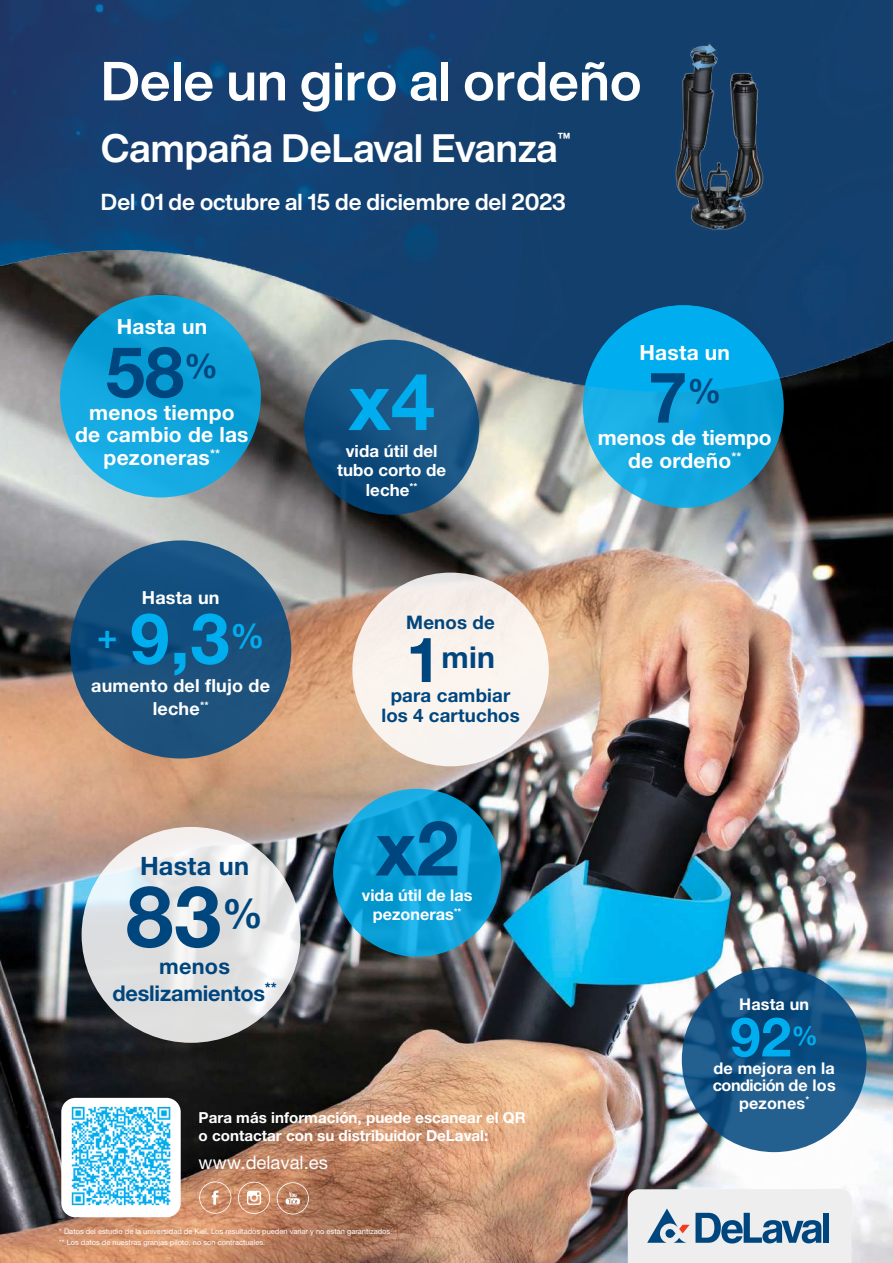
<style>
.page{position:relative;width:893px;height:1263px;background:#fff}
.page>*{position:absolute;margin:0;border:0;box-sizing:border-box;transform-origin:0 0}
.t1{font:700 85.05px "Helvetica Neue LT Std";color:#00467e}
.t2{font:700 79.35px "Helvetica Neue LT Std";color:#00aeef}
.t3{font:700 76.2px "Helvetica Neue LT Std";color:#00467e}
.t4{font:700 70.5px "Helvetica Neue LT Std";color:#00467e}
.t5{font:700 70.5px "Helvetica Neue LT Std";color:#00aeef}
.t6{font:700 54.45px "Helvetica Neue LT Std";color:#00aeef}
.t7{font:700 54px "Helvetica Now Display";letter-spacing:.005em;color:#fff}
.t8{font:700 39px "Helvetica Now Display";color:#fff}
.t9{font:700 30.15px "Helvetica Neue LT Std";color:#00467e}
.t10{font:700 25.35px "Helvetica Neue LT Std";letter-spacing:.01em;color:#00467e}
.t11{font:700 22.8px "Helvetica Now Display";color:#fff}
.t12{font:700 21.75px/27.2px "Helvetica Neue LT Std";letter-spacing:-.01em;color:#00467e;text-align:center}
.t13{font:700 21px/22.5px "Helvetica Neue LT Std";letter-spacing:.01em;color:#fff;text-align:center}
.t14{font:700 18.6px/20px "Helvetica Neue LT Std";letter-spacing:.01em;color:#00467e;text-align:center}
.t15{font:18.45px "Helvetica Neue LTW1 G";color:#fff}
.t16{font:700 18px/22.5px "Helvetica Neue LT Std";letter-spacing:.01em;color:#fff;text-align:center}
.t17{font:700 16.95px/19.4px "Helvetica Neue LT Std";color:#fff;text-align:center}
.t18{font:700 16.2px/17.4px "Helvetica Neue LT Std";color:#fff;text-align:center}
.t19{font:700 15.15px/18.1px "Helvetica Neue";color:#fff}
.t20{font:7.5px/10.5px "Helvetica Neue LT Std";color:#fff}
.s1{font-size:62.55px}
</style>
<div class="page">
<img style="left:0;top:0;width:893px;height:251px">
<img style="left:0;top:251px;width:893px;height:1012px">
<svg style="left:628px;top:1189px;width:223px;height:74px"></svg>
<svg style="left:63px;top:149px;width:36px;height:36px"></svg>
<svg style="left:199px;top:1181px;width:32px;height:33px"></svg>
<svg style="left:277px;top:1182px;width:32px;height:32px"></svg>
<svg style="left:238px;top:1182px;width:32px;height:32px"></svg>
<div style="left:61px;top:1098px;width:120px;height:119px;background:#fff;border-radius:14px"></div>
<img style="left:649px;top:36px;width:144px;height:215px">
<div style="left:352px;top:573px;width:197px;height:193px;background:#f9f3ee;border-radius:50%"></div>
<svg style="left:304px;top:340px;width:175px;height:175px;fill:#195584"></svg>
<svg style="left:583px;top:305px;width:201px;height:203px"></svg>
<svg style="left:70px;top:540px;width:221px;height:218px;fill:#1b507e"></svg>
<svg style="left:333px;top:789px;width:168px;height:168px;fill:#099ed6"></svg>
<svg style="left:82px;top:827px;width:219px;height:216px;fill:#e0e1e2"></svg>
<div style="left:60px;top:295px;width:201px;height:202px;background:linear-gradient(to right,#14a9e1,#0a9ed6);border-radius:50%"></div>
<svg style="left:682px;top:967px;width:185px;height:185px"></svg>
<img style="left:71px;top:1107px;width:100px;height:98px">
<h3 class="t7" style="left:101px;top:44px;width:542px">Dele un giro al ordeño</h3>
<h3 class="t8" style="left:101px;top:121px;width:471px">Campaña DeLaval Evanza<sup>™</sup></h3>
<h3 class="t11" style="left:101px;top:187px;width:466px">Del 01 de octubre al 15 de diciembre del 2023</h3>
<h3 class="t13" style="left:117px;top:315px;width:92px">Hasta un</h3>
<h3 class="t4" style="left:106px;top:328px;width:114px">58<sup>%</sup></h3>
<h3 class="t13" style="left:75px;top:400px;width:175px">menos tiempo de cambio de las pezoneras<sup>**</sup></h3>
<h3 class="t16" style="left:142px;top:586px;width:79px">Hasta un</h3>
<h3 class="t5" style="left:97px;top:595px;width:169px"><sup>+</sup> 9,3<sup>%</sup></h3>
<h3 class="t16" style="left:91px;top:674px;width:180px">aumento del flujo de leche<sup>**</sup></h3>
<h3 class="t10" style="left:140px;top:850px;width:111px">Hasta un</h3>
<h1 class="t1" style="left:126px;top:864px;width:139px">83<sup>%</sup></h1>
<h3 class="t12" style="left:112px;top:952px;width:166px">menos deslizamientos<sup>**</sup></h3>
<h2 class="t2" style="left:348px;top:353px;width:88px">x4</h2>
<h3 class="t17" style="left:337px;top:441px;width:110px">vida útil del tubo corto de leche<sup>**</sup></h3>
<h3 class="t14" style="left:406px;top:612px;width:90px">Menos de</h3>
<h3 class="t9" style="left:406px;top:639px;width:90px"><span class="s1">1</span>min</h3>
<h3 class="t14" style="left:381px;top:685px;width:140px">para cambiar los 4 cartuchos</h3>
<h3 class="t3" style="left:376px;top:801px;width:85px">x2</h3>
<h3 class="t18" style="left:362px;top:886px;width:112px;line-height:18.6px">vida útil de las pezoneras<sup>**</sup></h3>
<h3 class="t19" style="left:199px;top:1108px;width:329px">Para más información, puede escanear el QR o contactar con su distribuidor DeLaval:</h3>
<h3 class="t15" style="left:199px;top:1151px;width:131px">www.delaval.es</h3>
<p class="t20" style="left:59px;top:1226px;width:334px">* Datos del estudio de la universidad de Kiel. Los resultados pueden variar y no están garantizados. ** Los datos de nuestras granjas piloto, no son contractuales.</p>
<h3 class="t13" style="left:640px;top:340px;width:92px">Hasta un</h3>
<h3 class="t4" style="left:648px;top:354px;width:75px">7<sup>%</sup></h3>
<h3 class="t13" style="left:598px;top:426px;width:175px">menos de tiempo de ordeño<sup>**</sup></h3>
<h3 class="t18" style="left:739px;top:995px;width:71px">Hasta un</h3>
<h3 class="t6" style="left:730px;top:1003px;width:89px">92<sup>%</sup></h3>
<h3 class="t18" style="left:713px;top:1059px;width:124px">de mejora en la condición de los pezones<sup>*</sup></h3>
</div>
